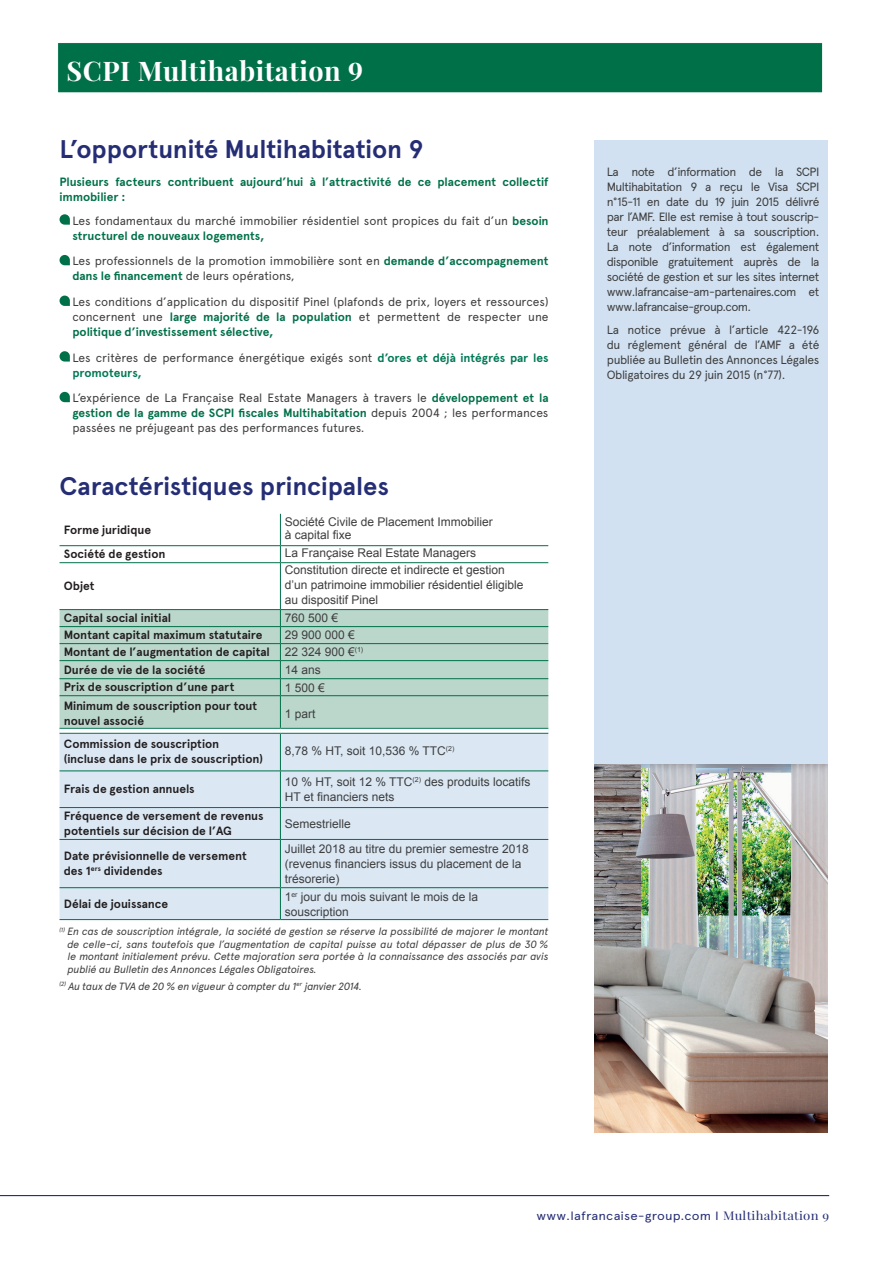
<style>
.page{position:relative;width:893px;height:1263px;background:#fff}
.page>*{position:absolute;margin:0;border:0;box-sizing:border-box;transform-origin:0 0}
.t1{font:700 27px "Playfair Display";letter-spacing:.02em;color:#fff}
.t2{font:700 25.5px "Apercu";letter-spacing:-.005em;color:#252e75}
.t3{font:12px/15px "Apercu";letter-spacing:-.015em;color:#3e3e3f;text-align:justify}
.t4{font:12px/15px "Arial";color:#3e3e3f}
.t5{font:700 12px/15px "Apercu";letter-spacing:-.005em;color:#231f20}
.t6{font:700 12px/15px "Apercu";color:#007049}
.t7{font:12px "Apercu";letter-spacing:.01em;color:#252e75;scale:1.1 1}
.t8{font:italic 10.5px/12.6px "Apercu";letter-spacing:-.02em;color:#3e3e3f;text-align:justify}
.s1{font-weight:700;color:#007049}
.s2{font-weight:700;color:#007956}
.s3{font-family:"Arial";font-weight:400;color:#3e3e3f}
.s4{font-family:"Playfair Display"}
</style>
<div class="page">
<div style="left:57px;top:42px;width:766px;height:51px;background:#007049;border:1px solid #fff"></div>
<svg style="left:60px;top:214px;width:10px;height:11px"></svg>
<svg style="left:60px;top:255px;width:10px;height:10px"></svg>
<svg style="left:60px;top:296px;width:10px;height:10px"></svg>
<svg style="left:60px;top:351px;width:10px;height:11px"></svg>
<svg style="left:60px;top:392px;width:10px;height:10px"></svg>
<svg style="left:60px;top:514px;width:488px;height:95px"></svg>
<div style="left:60px;top:734px;width:488px;height:185px;background:#dbe8f4"></div>
<svg style="left:60px;top:732px;width:220px;height:1px"></svg>
<svg style="left:280px;top:732px;width:268px;height:1px"></svg>
<svg style="left:60px;top:610px;width:488px;height:121px;background:#bad6cb"></svg>
<hr style="left:280px;top:696px;width:1px;height:32px;background:#007049">
<hr style="left:60px;top:626px;width:221px;height:1px;background:#007049">
<hr style="left:60px;top:643px;width:221px;height:1px;background:#007049">
<hr style="left:60px;top:660px;width:221px;height:1px;background:#007049">
<hr style="left:60px;top:678px;width:221px;height:1px;background:#007049">
<hr style="left:60px;top:695px;width:221px;height:1px;background:#007049">
<hr style="left:280px;top:771px;width:1px;height:36px;background:#007049">
<hr style="left:280px;top:808px;width:1px;height:31px;background:#007049">
<hr style="left:280px;top:840px;width:1px;height:47px;background:#007049">
<hr style="left:280px;top:888px;width:1px;height:31px;background:#007049">
<hr style="left:60px;top:807px;width:220px;height:1px;background:#007049">
<hr style="left:280px;top:807px;width:268px;height:1px;background:#007049">
<hr style="left:60px;top:839px;width:220px;height:1px;background:#007049">
<hr style="left:280px;top:839px;width:268px;height:1px;background:#007049">
<hr style="left:60px;top:887px;width:220px;height:1px;background:#007049">
<hr style="left:280px;top:887px;width:268px;height:1px;background:#007049">
<hr style="left:60px;top:919px;width:220px;height:1px;background:#007049">
<hr style="left:280px;top:919px;width:268px;height:1px;background:#007049">
<hr style="left:60px;top:545px;width:220px;height:1px;background:#007049">
<hr style="left:280px;top:545px;width:268px;height:1px;background:#007049">
<hr style="left:60px;top:562px;width:220px;height:1px;background:#007049">
<hr style="left:280px;top:562px;width:268px;height:1px;background:#007049">
<hr style="left:60px;top:609px;width:221px;height:1px;background:#007049">
<hr style="left:60px;top:728px;width:220px;height:1px;background:#007049">
<hr style="left:60px;top:733px;width:220px;height:1px;background:#007049">
<hr style="left:280px;top:728px;width:268px;height:1px;background:#007049">
<hr style="left:280px;top:733px;width:268px;height:1px;background:#007049">
<hr style="left:60px;top:770px;width:220px;height:1px;background:#007049">
<hr style="left:280px;top:770px;width:268px;height:1px;background:#007049">
<hr style="left:280px;top:734px;width:1px;height:36px;background:#007049">
<hr style="left:280px;top:514px;width:1px;height:31px;background:#007049">
<svg style="left:280px;top:546px;width:1px;height:16px"></svg>
<hr style="left:280px;top:563px;width:1px;height:46px;background:#007049">
<hr style="left:281px;top:643px;width:267px;height:1px;background:#007049">
<hr style="left:281px;top:660px;width:267px;height:1px;background:#007049">
<hr style="left:281px;top:678px;width:267px;height:1px;background:#007049">
<hr style="left:281px;top:695px;width:267px;height:1px;background:#007049">
<hr style="left:281px;top:609px;width:267px;height:1px;background:#007049">
<hr style="left:281px;top:626px;width:267px;height:1px;background:#007049">
<div style="left:594px;top:140px;width:234px;height:925px;background:#d1e1f1"></div>
<img style="left:594px;top:764px;width:234px;height:368px">
<hr style="left:0;top:1195px;width:829px;height:1px;background:#252e75">
<h1 class="t1" style="left:67px;top:54px;width:298px">SCPI Multihabitation 9</h1>
<h2 class="t2" style="left:60px;top:134px;width:366px">L’opportunité Multihabitation 9</h2>
<p class="t6" style="left:60px;top:175px;width:491px">Plusieurs facteurs contribuent aujourd’hui à l’attractivité de ce placement collectif immobilier :</p>
<p class="t3" style="left:72px;top:213px;width:478px">Les fondamentaux du marché immobilier résidentiel sont propices du fait d’un <span class="s1">besoin structurel de nouveaux logements,</span></p>
<p class="t3" style="left:72px;top:253px;width:478px">Les professionnels de la promotion immobilière sont en <span class="s1">demande d’accompagnement dans le financement</span> de leurs opérations,</p>
<p class="t3" style="left:72px;top:294px;width:478px">Les conditions d’application du dispositif Pinel (plafonds de prix, loyers et ressources) concernent une <span class="s1">large majorité de la population</span> et permettent de respecter une <span class="s1">politique d’investissement sélective,</span></p>
<p class="t3" style="left:72px;top:350px;width:478px">Les critères de performance énergétique exigés sont <span class="s2">d’ores et déjà intégrés par les promoteurs,</span></p>
<p class="t3" style="left:72px;top:390px;width:478px">L’expérience de La Française Real Estate Managers à travers le <span class="s1">développement et la gestion de la gamme de SCPI fiscales Multihabitation</span> depuis 2004 ; les performances passées ne préjugeant pas des performances futures.</p>
<h2 class="t2" style="left:60px;top:471px;width:331px">Caractéristiques principales</h2>
<p class="t5" style="left:64px;top:522px;width:89px">Forme juridique</p>
<p class="t4" style="left:285px;top:515px;width:210px;line-height:13.5px">Société Civile de Placement Immobilier à capital fixe</p>
<p class="t5" style="left:64px;top:547px;width:103px">Société de gestion</p>
<p class="t4" style="left:285px;top:546px;width:193px">La Française Real Estate Managers</p>
<p class="t5" style="left:64px;top:579px;width:32px">Objet</p>
<p class="t4" style="left:285px;top:563px;width:240px">Constitution directe et indirecte et gestion d’un patrimoine immobilier résidentiel éligible au dispositif Pinel</p>
<p class="t5" style="left:64px;top:611px;width:109px">Capital social initial</p>
<p class="t4" style="left:285px;top:611px;width:55px">760 500 €</p>
<p class="t5" style="left:64px;top:628px;width:200px">Montant capital maximum statutaire</p>
<p class="t4" style="left:285px;top:628px;width:72px">29 900 000 €</p>
<p class="t5" style="left:64px;top:643px;width:301px;line-height:17.5px">Montant de l’augmentation de capital <span class="s3">22 324 900 €</span><sup>(1)<br></sup>Durée de vie de la société</p>
<p class="t4" style="left:285px;top:662px;width:38px">14 ans</p>
<p class="t5" style="left:64px;top:680px;width:172px">Prix de souscription d’une part</p>
<p class="t4" style="left:285px;top:680px;width:42px">1 500 €</p>
<p class="t5" style="left:64px;top:698px;width:195px">Minimum de souscription pour tout nouvel associé</p>
<p class="t4" style="left:285px;top:706px;width:32px">1 part</p>
<p class="t5" style="left:64px;top:736px;width:201px">Commission de souscription (incluse dans le prix de souscription)</p>
<p class="t4" style="left:285px;top:744px;width:171px">8,78 % HT, soit 10,536 % TTC<sup>(2)</sup></p>
<p class="t5" style="left:64px;top:782px;width:132px">Frais de gestion annuels</p>
<p class="t4" style="left:285px;top:774px;width:247px">10 % HT, soit 12 % TTC<sup>(2)</sup> des produits locatifs<br>HT et financiers nets</p>
<p class="t5" style="left:64px;top:809px;width:201px">Fréquence de versement de revenus potentiels sur décision de l’AG</p>
<p class="t4" style="left:285px;top:816px;width:68px">Semestrielle</p>
<p class="t5" style="left:64px;top:849px;width:184px">Date prévisionnelle de versement des 1<sup>ers</sup> dividendes</p>
<p class="t4" style="left:285px;top:841px;width:246px">Juillet 2018 au titre du premier semestre 2018 (revenus financiers issus du placement de la trésorerie)</p>
<p class="t5" style="left:64px;top:896px;width:106px">Délai de jouissance</p>
<p class="t4" style="left:285px;top:889px;width:195px">1<sup>er</sup> jour du mois suivant le mois de la souscription</p>
<p class="t8" style="left:67px;top:925px;width:483px;text-indent:-8px"><sup>(1)</sup> En cas de souscription intégrale, la société de gestion se réserve la possibilité de majorer le montant de celle-ci, sans toutefois que l’augmentation de capital puisse au total dépasser de plus de 30 % le montant initialement prévu. Cette majoration sera portée à la connaissance des associés par avis publié au Bulletin des Annonces Légales Obligatoires.</p>
<p class="t8" style="left:60px;top:980px;width:304px"><sup>(2)</sup> Au taux de TVA de 20 % en vigueur à compter du 1<sup>er</sup> janvier 2014.</p>
<p class="t3" style="left:607px;top:164px;width:214px">La note d’information de la SCPI Multihabitation 9 a reçu le Visa SCPI n°15-11 en date du 19 juin 2015 délivré par l’AMF. Elle est remise à tout souscrip&shy;teur préalablement à sa souscription.<br>La note d’information est également disponible gratuitement auprès de la société de gestion et sur les sites internet www.lafrancaise-am-partenaires.com et www.lafrancaise-group.com.</p>
<p class="t3" style="left:607px;top:322px;width:214px">La notice prévue à l’article 422-196 du réglement général de l’AMF a été publiée au Bulletin des Annonces Légales Obligatoires du 29 juin 2015 (n°77).</p>
<p class="t7" style="left:537px;top:1209px;width:268px">www.lafrancaise-group.com I <span class="s4">Multihabitation 9</span></p>
</div>
